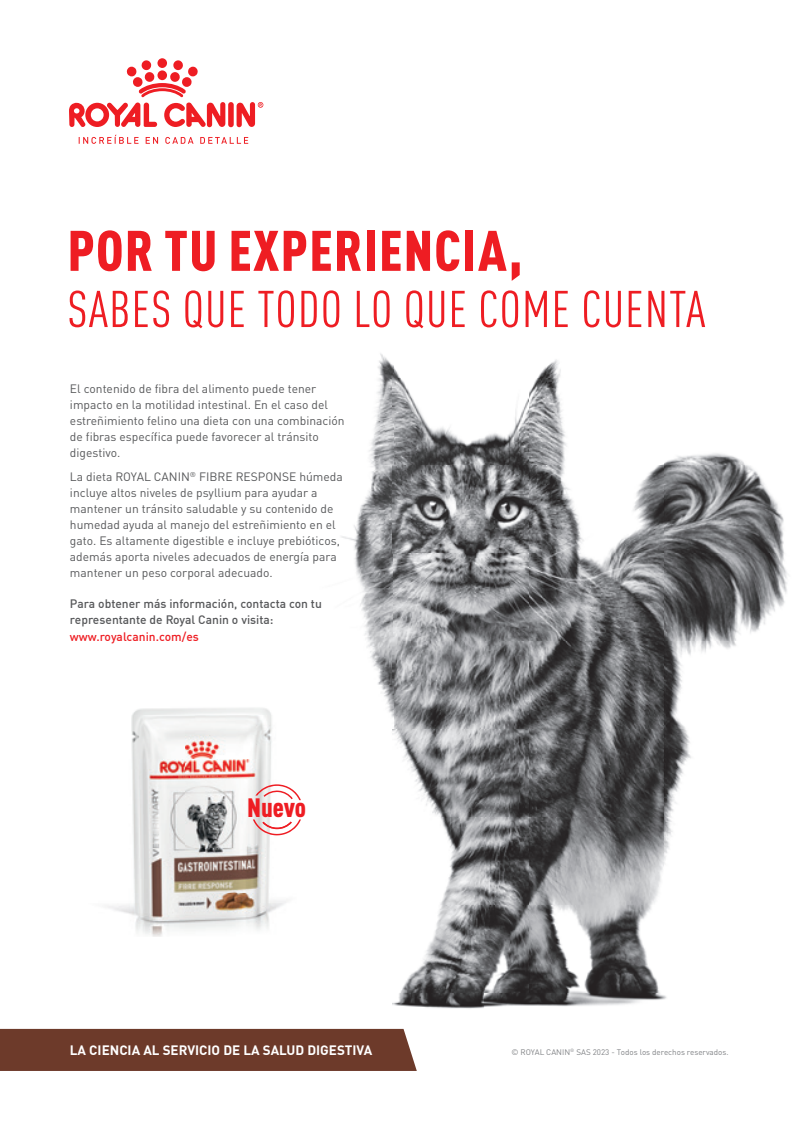
<style>
.page{position:relative;width:798px;height:1134px;background:#fff}
.page>*{position:absolute;margin:0;border:0;box-sizing:border-box;transform-origin:0 0}
.t1{font:900 condensed 56.25px "DIN Pro";letter-spacing:.025em;color:#ee1d23}
.t2{font:condensed 50.88px "DIN Pro";letter-spacing:.025em;color:#ee1d23}
.t3{font:900 condensed 26.25px "DIN Pro";letter-spacing:-.005em;color:#ee1d23}
.t4{font:700 13.38px "DIN Pro";color:#fff}
.t5{font:12px/16px "DIN Pro";color:#57585a}
.t6{font:500 12px/16px "DIN Pro";color:#57585a}
.t7{font:500 12px "DIN Pro";color:#ee1d23}
.t8{font:8px "DIN Pro";color:#808285}
</style>
<div class="page">
<img style="left:393px;top:359px;width:394px;height:670px">
<img style="left:341px;top:353px;width:52px;height:332px">
<img style="left:381px;top:685px;width:12px;height:49px">
<img style="left:107px;top:708px;width:194px;height:229px">
<div style="left:0;top:1029px;width:416px;height:42px;background:#6d3a2a"></div>
<svg style="left:255px;top:784px;width:46px;height:16px"></svg>
<svg style="left:253px;top:819px;width:48px;height:16px"></svg>
<svg style="left:69px;top:58px;width:194px;height:86px"></svg>
<h1 class="t1" style="left:67px;top:207px;width:456px">POR TU EXPERIENCIA,</h1>
<h2 class="t2" style="left:67px;top:272px;width:639px">SABES QUE TODO LO QUE COME CUENTA</h2>
<p class="t5" style="left:70px;top:380px;width:276px">El contenido de fibra del alimento puede tener impacto en la motilidad intestinal. En el caso del estreñimiento felino una dieta con una combinación de fibras específica puede favorecer al tránsito digestivo.</p>
<p class="t5" style="left:70px;top:468px;width:274px">La dieta ROYAL CANIN<sup>®</sup> FIBRE RESPONSE húmeda incluye altos niveles de psyllium para ayudar a mantener un tránsito saludable y su contenido de humedad ayuda al manejo del estreñimiento en el gato. Es altamente digestible e incluye prebióticos, además aporta niveles adecuados de energía para mantener un peso corporal adecuado.</p>
<p class="t6" style="left:70px;top:595px;width:253px">Para obtener más información, contacta con tu representante de Royal Canin o visita:</p>
<p class="t7" style="left:70px;top:627px;width:130px">www.royalcanin.com/es</p>
<h3 class="t3" style="left:247px;top:787px;width:60px">Nuevo</h3>
<p class="t4" style="left:70px;top:1039px;width:304px">LA CIENCIA AL SERVICIO DE LA SALUD DIGESTIVA</p>
<p class="t8" style="left:511px;top:1046px;width:218px">© ROYAL CANIN<sup>®</sup> SAS 2023 - Todos los derechos reservados.</p>
</div>
